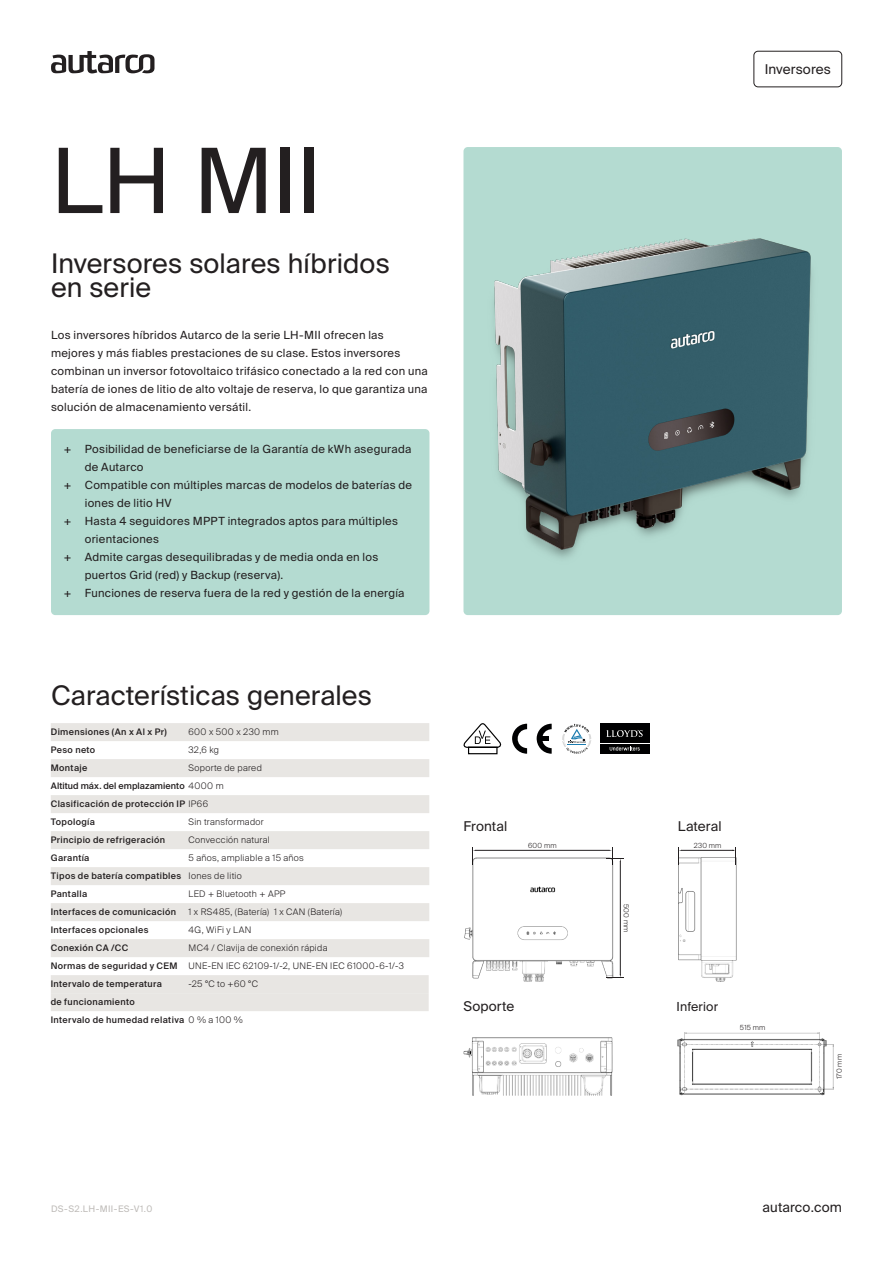
<style>
.page{position:relative;width:893px;height:1263px;background:#fff}
.page>*{position:absolute;margin:0;border:0;box-sizing:border-box;transform-origin:0 0}
.Header_01{font:90px "Suisse Intl";color:#231f20}
.Header_03{font:27px/24px "Suisse Intl";letter-spacing:.005em;color:#231f20}
.Paragraph_Style_01{font:13.5px "Suisse Intl";letter-spacing:.005em;color:#231f20}
.Tag_first_page{font:13.5px "Suisse Intl";letter-spacing:.005em;color:#231f20}
.Paragraph_Style_01-2{font:12.45px "Suisse Intl";letter-spacing:.01em;color:#231f20}
.Paragraph_Style_02{font:11.25px/18px "Suisse Intl";letter-spacing:.025em;color:#231f20}
.Table_Text__lines{font:500 9px/18px "Suisse Intl";letter-spacing:.04em;color:#231f20}
.Table_text___values_-_light{font:300 9px "Suisse Intl";letter-spacing:.035em;color:#231f20}
.Paragraph_Style_02-2{font:9px "Suisse Intl";letter-spacing:.04em;color:#bfbcb9}
.Techincal_drawing__light{font:300 7.05px "Suisse Intl";letter-spacing:.025em;color:#231f20}
.s1{font-weight:300}
</style>
<div class="page">
<img style="left:463px;top:1037px;width:150px;height:59px">
<svg style="left:51px;top:51px;width:103px;height:22px"></svg>
<div style="left:51px;top:723px;width:378px;height:18px;background:#e8e6e3"></div>
<div style="left:51px;top:759px;width:378px;height:18px;background:#e8e6e3"></div>
<div style="left:51px;top:795px;width:378px;height:18px;background:#e8e6e3"></div>
<div style="left:51px;top:831px;width:378px;height:18px;background:#e8e6e3"></div>
<div style="left:51px;top:867px;width:378px;height:18px;background:#e8e6e3"></div>
<div style="left:51px;top:903px;width:378px;height:18px;background:#e8e6e3"></div>
<div style="left:51px;top:939px;width:378px;height:18px;background:#e8e6e3"></div>
<div style="left:51px;top:429px;width:378px;height:186px;background:#b4dbd1;border-radius:4px"></div>
<svg style="left:512px;top:724px;width:15px;height:30px"></svg>
<svg style="left:536px;top:724px;width:16px;height:30px"></svg>
<div style="left:539px;top:736px;width:10px;height:5px;background:#000001"></div>
<svg style="left:463px;top:723px;width:38px;height:32px"></svg>
<svg style="left:562px;top:724px;width:29px;height:30px"></svg>
<div style="left:600px;top:744px;width:49px;height:10px;background:#000001"></div>
<svg style="left:610px;top:747px;width:30px;height:4px"></svg>
<div style="left:600px;top:724px;width:49px;height:19px;background:#000001"></div>
<svg style="left:606px;top:730px;width:37px;height:7px"></svg>
<div style="left:463px;top:147px;width:379px;height:468px;background:#b4dbd1;border-radius:4px"></div>
<img style="left:463px;top:198px;width:349px;height:378px">
<div style="left:51px;top:975px;width:378px;height:18px;background:#e8e6e3"></div>
<div style="left:51px;top:993px;width:378px;height:18px;background:#e8e6e3"></div>
<img style="left:678px;top:857px;width:59px;height:124px">
<hr style="left:475px;top:850px;width:134px;height:1px;background:#231f20">
<img style="left:464px;top:855px;width:156px;height:126px">
<svg style="left:606px;top:974px;width:18px;height:4px"></svg>
<svg style="left:606px;top:847px;width:18px;height:17px"></svg>
<hr style="left:620px;top:861px;width:1px;height:114px;background:#231f20">
<svg style="left:732px;top:847px;width:4px;height:17px"></svg>
<svg style="left:678px;top:847px;width:4px;height:17px"></svg>
<hr style="left:681px;top:850px;width:53px;height:1px;background:#231f20">
<img style="left:677px;top:1032px;width:157px;height:64px">
<div style="left:754px;top:51px;width:88px;height:36px;border:1px solid #231f20;border-radius:4px"></div>
<p class="Header_01" style="left:51px;top:129px;width:272px">LH MII</p>
<p class="Header_03" style="left:51px;top:252px;width:340px">Inversores solares híbridos en serie</p>
<p class="Paragraph_Style_02" style="left:51px;top:326px;width:378px">Los inversores híbridos Autarco de la serie LH-MII ofrecen las mejores y más fiables prestaciones de su clase. Estos inversores combinan un inversor fotovoltaico trifásico conectado a la red con una batería de iones de litio de alto voltaje de reserva, lo que garantiza una solución de almacenamiento versátil.</p>
<p class="Paragraph_Style_02" style="left:85px;top:440px;width:328px;text-indent:-21px">+ Posibilidad de beneficiarse de la Garantía de kWh asegurada de Autarco</p>
<p class="Paragraph_Style_02" style="left:85px;top:476px;width:329px;text-indent:-21px">+ Compatible con múltiples marcas de modelos de baterías de iones de litio HV</p>
<p class="Paragraph_Style_02" style="left:85px;top:512px;width:315px;text-indent:-21px">+ Hasta 4 seguidores MPPT integrados aptos para múltiples orientaciones</p>
<p class="Paragraph_Style_02" style="left:85px;top:548px;width:295px;text-indent:-21px">+ Admite cargas desequilibradas y de media onda en los puertos Grid (red) y Backup (reserva).</p>
<p class="Paragraph_Style_02" style="left:64px;top:584px;width:342px">+ Funciones de reserva fuera de la red y gestión de la energía</p>
<p class="Header_03" style="left:51px;top:684px;width:323px">Características generales</p>
<p class="Table_text___values_-_light" style="left:189px;top:727px;width:92px">600 x 500 x 230 mm</p>
<p class="Table_text___values_-_light" style="left:189px;top:745px;width:32px">32,6 kg</p>
<p class="Table_text___values_-_light" style="left:189px;top:763px;width:75px">Soporte de pared</p>
<p class="Table_Text__lines" style="left:51px;top:723px;width:174px">Dimensiones (An x Al x Pr)<br>Peso neto<br>Montaje<br>Altitud máx. del emplazamiento <span class="s1">4000 m</span></p>
<p class="Table_Text__lines" style="left:51px;top:795px;width:159px">Clasificación de protección IP <span class="s1">IP66<br></span>Topología</p>
<p class="Table_Text__lines" style="left:51px;top:831px;width:116px">Principio de refrigeración<br>Garantía</p>
<p class="Table_Text__lines" style="left:51px;top:867px;width:132px">Tipos de batería compatibles<br>Pantalla</p>
<p class="Table_Text__lines" style="left:51px;top:903px;width:128px">Interfaces de comunicación<br>Interfaces opcionales<br>Conexión CA /CC<br>Normas de seguridad y CEM</p>
<p class="Table_text___values_-_light" style="left:189px;top:817px;width:77px">Sin transformador</p>
<p class="Table_text___values_-_light" style="left:189px;top:835px;width:83px">Convección natural</p>
<p class="Table_text___values_-_light" style="left:189px;top:853px;width:117px">5 años, ampliable a 15 años</p>
<p class="Table_text___values_-_light" style="left:189px;top:871px;width:55px">Iones de litio</p>
<p class="Table_text___values_-_light" style="left:189px;top:889px;width:98px">LED + Bluetooth + APP</p>
<p class="Table_text___values_-_light" style="left:189px;top:907px;width:155px">1 x RS485, (Batería) 1 x CAN (Batería)</p>
<p class="Table_text___values_-_light" style="left:189px;top:925px;width:64px">4G, WiFi y LAN</p>
<p class="Table_text___values_-_light" style="left:189px;top:943px;width:140px">MC4 / Clavija de conexión rápida</p>
<p class="Table_text___values_-_light" style="left:189px;top:961px;width:217px">UNE-EN IEC 62109-1/-2, UNE-EN IEC 61000-6-1/-3</p>
<p class="Table_text___values_-_light" style="left:189px;top:979px;width:71px">-25 °C to +60 °C</p>
<p class="Table_text___values_-_light" style="left:189px;top:1015px;width:56px">0 % a 100 %</p>
<p class="Table_Text__lines" style="left:51px;top:975px;width:135px">Intervalo de temperatura<br>de funcionamiento<br>Intervalo de humedad relativa</p>
<p class="Tag_first_page" style="left:765px;top:62px;width:68px">Inversores</p>
<p class="Paragraph_Style_01" style="left:463px;top:818px;width:45px">Frontal</p>
<p class="Paragraph_Style_01" style="left:678px;top:818px;width:45px">Lateral</p>
<p class="Techincal_drawing__light" style="left:528px;top:841px;width:30px">600 mm</p>
<p class="Techincal_drawing__light" style="left:630px;top:904px;width:30px;rotate:90deg">500 mm</p>
<p class="Techincal_drawing__light" style="left:694px;top:841px;width:29px">230 mm</p>
<p class="Paragraph_Style_01" style="left:463px;top:998px;width:52px">Soporte</p>
<p class="Paragraph_Style_01-2" style="left:676px;top:999px;width:43px">Inferior</p>
<p class="Techincal_drawing__light" style="left:740px;top:1024px;width:27px">515 mm</p>
<p class="Techincal_drawing__light" style="left:835px;top:1079px;width:27px;rotate:-90deg">170 mm</p>
<p class="Paragraph_Style_02-2" style="left:51px;top:1203px;width:103px">DS-S2.LH-MII-ES-V1.0</p>
<p class="Paragraph_Style_01" style="left:763px;top:1199px;width:81px">autarco.com</p>
</div>
